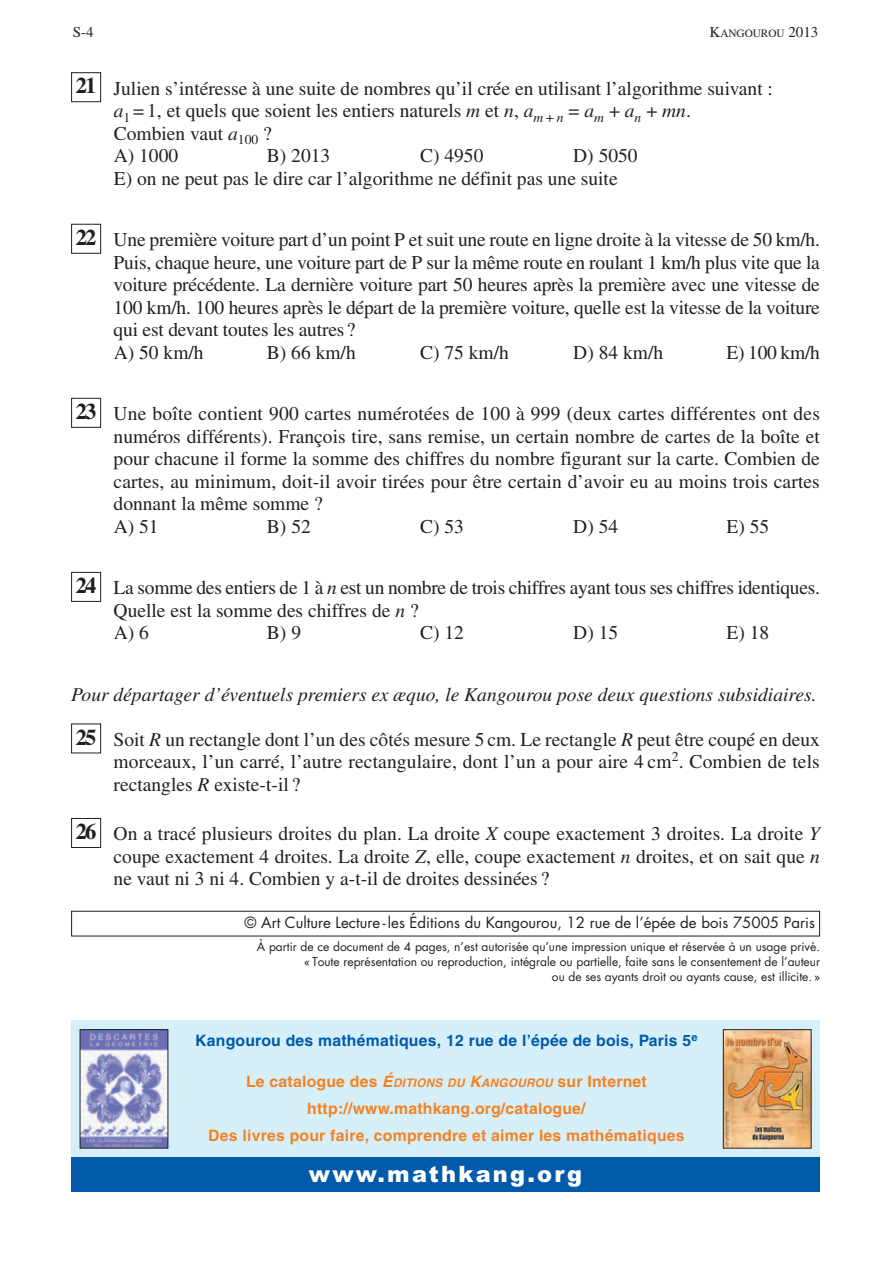
<style>
.page{position:relative;width:893px;height:1262px;background:#fff}
.page>*{position:absolute;margin:0;border:0;box-sizing:border-box;transform-origin:0 0}
.t1{font:900 22.5px "Arial";letter-spacing:.1em;color:#fff}
.t2{font:700 22.5px "Times";letter-spacing:-.075em;color:#231f20}
.t3{font:19.5px/22.5px "Times";color:#231f20}
.t4{font:italic 19.5px "Times";color:#231f20}
.t5{font:700 15.75px/27px "Helvetica";letter-spacing:.015em;color:#f58220;text-align:center}
.t6{font:700 15.75px "Helvetica";letter-spacing:.015em;color:#015aaa}
.t7{font:15px "Futura";color:#231f20}
.t8{font:15px "Times";color:#231f20}
.t9{font:12px/15px "Futura";color:#231f20;text-align:right}
.t10{font:11.25px "Times";color:#231f20}
.s1{font-size:15px}
.s2{font-style:italic}
.s3{font-style:italic;font-size:11.85px}
</style>
<div class="page">
<div style="left:71px;top:911px;width:749px;height:25px;border:1px solid #231f20"></div>
<div style="left:71px;top:818px;width:30px;height:30px;border:1px solid #231f20"></div>
<div style="left:71px;top:723px;width:30px;height:30px;border:1px solid #231f20"></div>
<div style="left:71px;top:572px;width:30px;height:30px;border:1px solid #231f20"></div>
<div style="left:71px;top:398px;width:30px;height:30px;border:1px solid #231f20"></div>
<div style="left:71px;top:224px;width:30px;height:30px;border:1px solid #231f20"></div>
<div style="left:71px;top:72px;width:30px;height:30px;border:1px solid #231f20"></div>
<div style="left:71px;top:1020px;width:749px;height:137px;background:#d6f0fb"></div>
<img style="left:82px;top:1031px;width:84px;height:115px">
<img style="left:725px;top:1031px;width:84px;height:115px">
<div style="left:723px;top:1029px;width:88px;height:119px;border:1px solid #231f20"></div>
<div style="left:71px;top:1157px;width:749px;height:34px;background:#015aaa"></div>
<p class="t8" style="left:73px;top:27px;width:22px">S-4</p>
<p class="t10" style="left:709px;top:29px;width:110px"><span class="s1">K</span>ANGOUROU <span class="s1">2013</span></p>
<p class="t2" style="left:76px;top:78px;width:22px">21</p>
<p class="t3" style="left:114px;top:79px;width:661px">Julien s’intéresse à une suite de nombres qu’il crée en utilisant l’algorithme suivant : <span class="s2">a</span><sub>1</sub> = 1, et quels que soient les entiers naturels <span class="s2">m</span> et <span class="s2">n</span>, <span class="s2">a</span><sub>m</sub> <sub>+</sub> <sub>n</sub> = <span class="s2">a</span><sub>m</sub> + <span class="s2">a</span><sub>n</sub> + <span class="s2">mn</span>.<br>Combien vaut <span class="s2">a</span><sub>100</sub> ?<br>A) 1000</p>
<p class="t3" style="left:114px;top:146px;width:525px;text-indent:459px">D) 5050<br>E) on ne peut pas le dire car l’algorithme ne définit pas une suite</p>
<p class="t3" style="left:267px;top:146px;width:65px">B) 2013</p>
<p class="t3" style="left:420px;top:146px;width:65px">C) 4950</p>
<p class="t2" style="left:76px;top:229px;width:22px">22</p>
<p class="t3" style="left:114px;top:230px;width:707px">Une première voiture part d’un point P et suit une route en ligne droite à la vitesse de 50 km/h.<br>Puis, chaque heure, une voiture part de P sur la même route en roulant 1 km/h plus vite que la voiture précédente. La dernière voiture part 50 heures après la première avec une vitesse de 100 km/h. 100 heures après le départ de la première voiture, quelle est la vitesse de la voiture qui est devant toutes les autres ?<br>A) 50 km/h</p>
<p class="t3" style="left:267px;top:343px;width:90px">B) 66 km/h</p>
<p class="t3" style="left:420px;top:343px;width:90px">C) 75 km/h</p>
<p class="t3" style="left:573px;top:343px;width:91px">D) 84 km/h</p>
<p class="t3" style="left:726px;top:343px;width:95px">E) 100 km/h</p>
<p class="t2" style="left:76px;top:403px;width:22px">23</p>
<p class="t3" style="left:114px;top:404px;width:708px">Une boîte contient 900 cartes numérotées de 100 à 999 (deux cartes différentes ont des numéros différents). François tire, sans remise, un certain nombre de cartes de la boîte et pour chacune il forme la somme des chiffres du nombre figurant sur la carte. Combien de cartes, au minimum, doit-il avoir tirées pour être certain d’avoir eu au moins trois cartes donnant la même somme ?<br>A) 51</p>
<p class="t3" style="left:267px;top:517px;width:45px">B) 52</p>
<p class="t3" style="left:420px;top:517px;width:45px">C) 53</p>
<p class="t3" style="left:573px;top:517px;width:46px">D) 54</p>
<p class="t3" style="left:726px;top:517px;width:44px">E) 55</p>
<p class="t2" style="left:76px;top:577px;width:22px">24</p>
<p class="t3" style="left:114px;top:578px;width:708px">La somme des entiers de 1 à <span class="s2">n</span> est un nombre de trois chiffres ayant tous ses chiffres identiques.<br>Quelle est la somme des chiffres de <span class="s2">n</span> ?<br>A) 6</p>
<p class="t3" style="left:267px;top:623px;width:36px">B) 9</p>
<p class="t3" style="left:420px;top:623px;width:45px">C) 12</p>
<p class="t3" style="left:573px;top:623px;width:46px">D) 15</p>
<p class="t3" style="left:726px;top:623px;width:44px">E) 18</p>
<p class="t4" style="left:71px;top:687px;width:746px">Pour départager d’éventuels premiers ex æquo, le Kangourou pose deux questions subsidiaires.</p>
<p class="t3" style="left:114px;top:730px;width:707px;text-align:justify">Soit <span class="s2">R</span> un rectangle dont l’un des côtés mesure 5 cm. Le rectangle <span class="s2">R</span> peut être coupé en deux morceaux, l’un carré, l’autre rectangulaire, dont l’un a pour aire 4 cm<sup>2</sup>. Combien de tels rectangles <span class="s2">R</span> existe-t-il ?</p>
<p class="t3" style="left:114px;top:824px;width:707px;text-align:justify">On a tracé plusieurs droites du plan. La droite <span class="s2">X</span> coupe exactement 3 droites. La droite <span class="s2">Y </span>coupe exactement 4 droites. La droite <span class="s2">Z</span>, elle, coupe exactement <span class="s2">n</span> droites, et on sait que <span class="s2">n </span>ne vaut ni 3 ni 4. Combien y a-t-il de droites dessinées ?</p>
<p class="t2" style="left:76px;top:729px;width:22px">25</p>
<p class="t2" style="left:76px;top:823px;width:22px">26</p>
<p class="t7" style="left:244px;top:915px;width:572px">© Art Culture Lecture-les Éditions du Kangourou, 12 rue de l’épée de bois 75005 Paris</p>
<p class="t9" style="left:257px;top:940px;width:564px">À partir de ce document de 4 pages, n’est autorisée qu’une impression unique et réservée à un usage privé. « Toute représentation ou reproduction, intégrale ou partielle, faite sans le consentement de l’auteur<br>ou de ses ayants droit ou ayants cause, est illicite.»</p>
<p class="t6" style="left:195px;top:1035px;width:504px">Kangourou des mathématiques, 12 rue de l’épée de bois, Paris 5<sup>e</sup></p>
<p class="t5" style="left:208px;top:1069px;width:478px">Le catalogue des <span class="s2">É</span><span class="s3">DITIONS DU</span> <span class="s2">K</span><span class="s3">ANGOUROU</span> sur Internet http://www.mathkang.org/catalogue/<br>Des livres pour faire, comprendre et aimer les mathématiques</p>
<p class="t1" style="left:309px;top:1165px;width:275px">www.mathkang.org</p>
</div>
